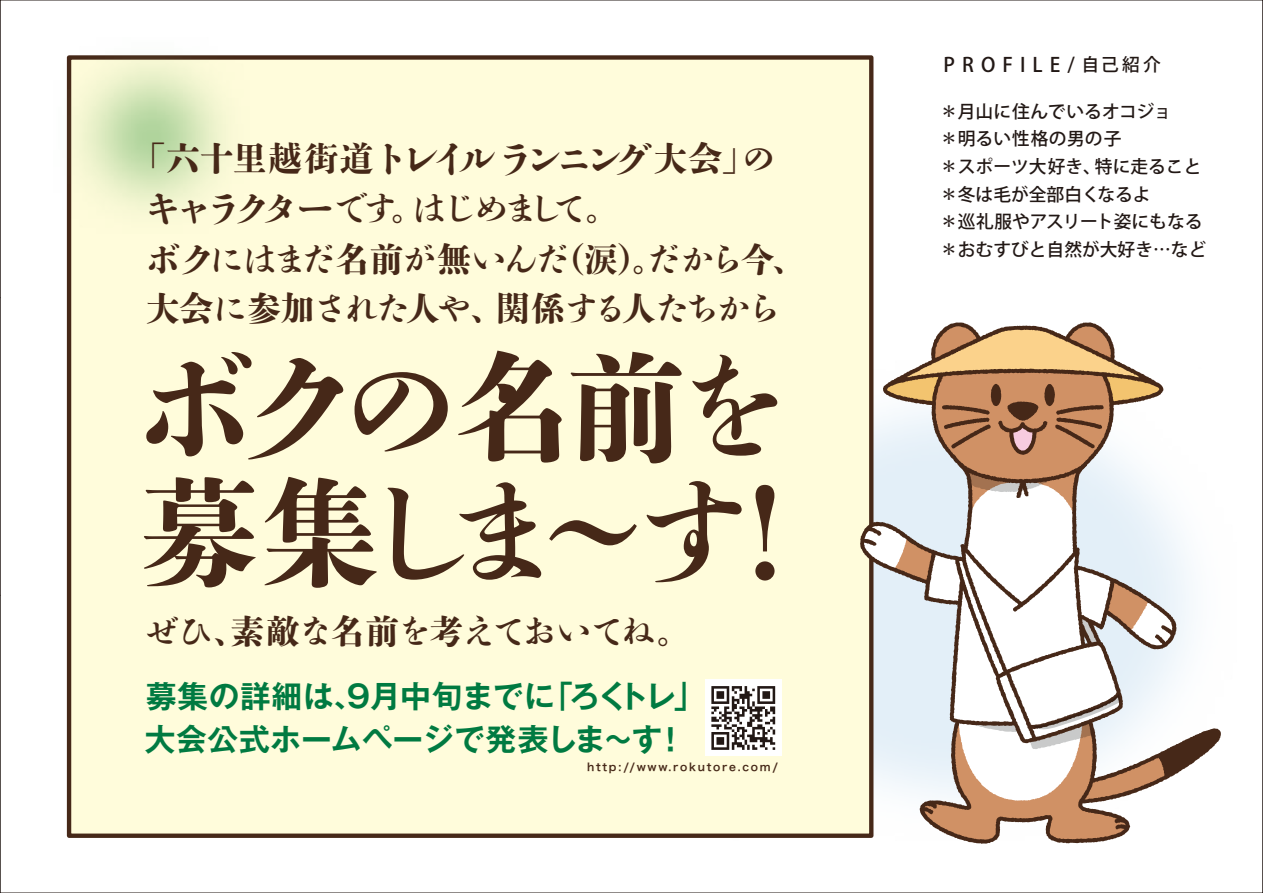
<style>
.page{position:relative;width:1263px;height:893px;background:#fff}
.page>*{position:absolute;margin:0;border:0;box-sizing:border-box;transform-origin:0 0}
.t1{font:118.95px/124.8px "Shuei Shogo M Std H";letter-spacing:-.07em;color:#462818}
.t2{font:33.75px/50.1px "Shuei Shogo M Std H";letter-spacing:-.04em;color:#462818}
.t3{font:33.75px "Shuei Shogo M Std H";letter-spacing:-.02em;color:#462818}
.t4{font:30.9px/42.5px "Gothic MB101 De B";letter-spacing:.01em;color:#007a41}
.t5{font:500 19.8px "Koz Go Pro";letter-spacing:.36em;color:#221815}
.t6{font:500 17.7px/27.6px "Koz Go Pro";color:#221815}
.t7{font:10.8px "Hira Kaku Std N W6";letter-spacing:.16em;color:#462818}
.s1{font-size:39.6px}
.s2{font-size:38.25px}
.s3{font-size:132.9px}
.s4{font-size:95.1px}
.s5{font-size:127.5px}
.s6{font-size:17.7px}
</style>
<div class="page">
<div style="left:67px;top:55px;width:806px;height:783px;background:#fffcdb;border:4px solid #462818"></div>
<svg style="left:859px;top:318px;width:362px;height:525px"></svg>
<svg style="left:1262px;top:0;width:1px;height:893px"></svg>
<svg style="left:0;top:0;width:1px;height:893px"></svg>
<div style="left:705px;top:680px;width:76px;height:76px;background:#fff"></div>
<svg style="left:711px;top:686px;width:64px;height:64px"></svg>
<h2 class="t2" style="left:144px;top:132px;width:663px;text-indent:-12px">「六十里越街道<span class="s1">トレイルランニング</span>大会」の<span class="s2">キャラクター</span>です。はじめまして。<br><span class="s2">ボク</span>にはまだ名前が無いんだ（涙）。だから今、大会に参加された人や、関係する人たちから</h2>
<h1 class="t1" style="left:128px;top:343px;width:668px"><span class="s3">ボク</span>の名前を募集しま<span class="s4">～</span>す<span class="s5">!</span></h1>
<h2 class="t3" style="left:146px;top:607px;width:545px">ぜひ、素敵な名前を考えておいてね。</h2>
<h3 class="t4" style="left:145px;top:672px;width:561px">募集の詳細は、9月中旬までに「ろくトレ」大会公式ホームページで発表しま～す！</h3>
<p class="t7" style="left:587px;top:759px;width:192px">http://www.rokutore.com/</p>
<p class="t5" style="left:943px;top:52px;width:219px">PROFILE/<span class="s6">自己紹介</span></p>
<p class="t6" style="left:940px;top:98px;width:268px">＊月山に住んでいるオコジョ<br>＊明るい性格の男の子<br>＊スポーツ大好き、特に走ること＊冬は毛が全部白くなるよ<br>＊巡礼服やアスリート姿にもなる＊おむすびと自然が大好き…など</p>
</div>
